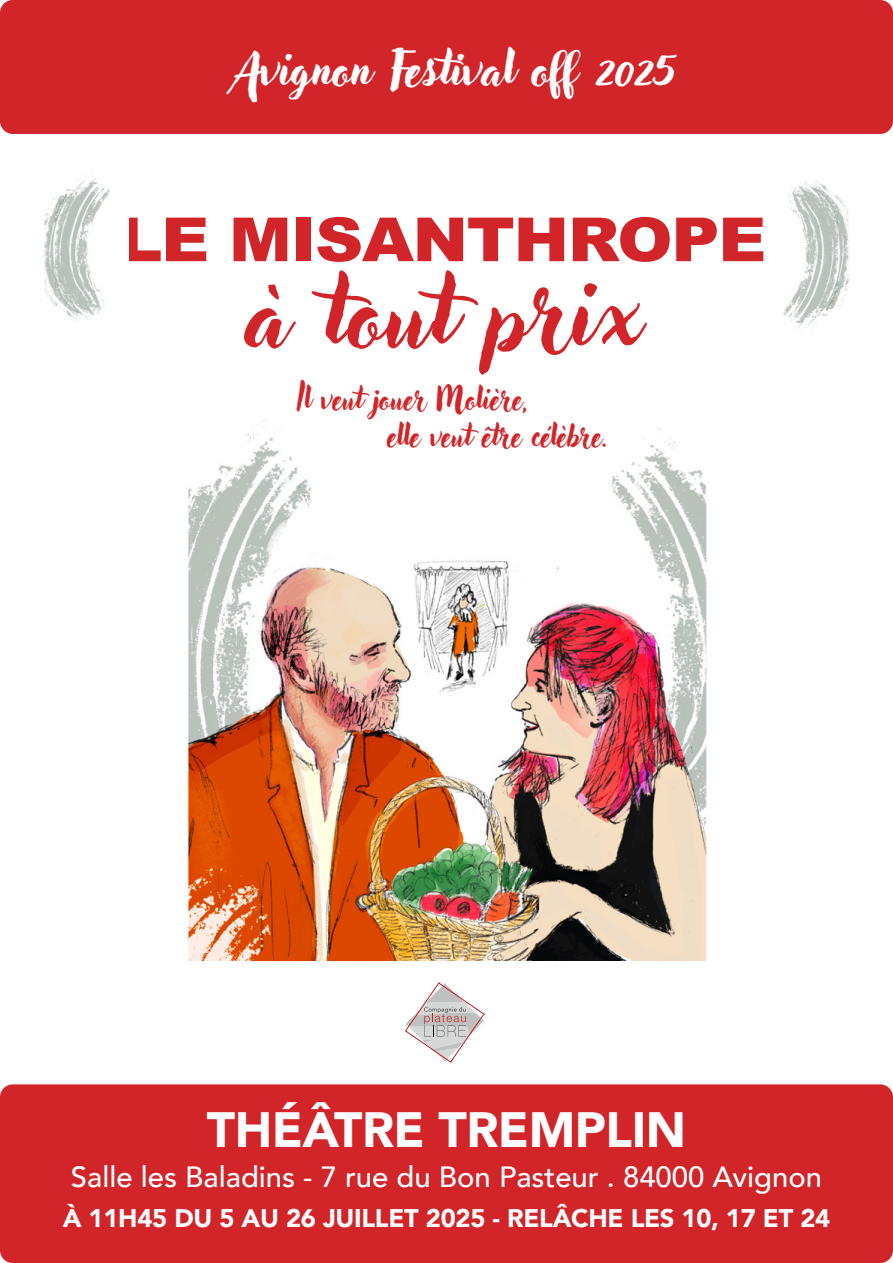
<style>
.page{position:relative;width:893px;height:1263px;background:#fff}
.page>*{position:absolute;margin:0;border:0;box-sizing:border-box;transform-origin:0 0}
.t1{font:96px "Adlery Pro";color:#d2252a}
.t2{font:900 60.9px "Arial";letter-spacing:-.02em;color:#d2252a;scale:1.1 1}
.t3{font:900 49.5px "Avenir";letter-spacing:-.01em;color:#fff}
.t4{font:48px "Adlery Pro";color:#fff}
.t5{font:30.9px/36.3px "Adlery Pro";color:#d2252a;scale:.92 1}
.t6{font:500 29.25px "Avenir";color:#fff}
.t7{font:900 25.5px "Avenir";letter-spacing:-.01em;color:#fff}
.s1{font-size:49.5px}
</style>
<div class="page">
<div style="left:0;top:0;width:893px;height:134px;background:#d2252a;border-radius:13px"></div>
<div style="left:0;top:1084px;width:893px;height:179px;background:#d2252a;border-radius:13px"></div>
<img style="left:187px;top:420px;width:520px;height:540px">
<svg style="left:405px;top:982px;width:81px;height:81px"></svg>
<img style="left:783px;top:180px;width:66px;height:148px">
<img style="left:44px;top:177px;width:66px;height:144px">
<h3 class="t4" style="left:234px;top:41px;width:443px">Avignon Festival off <span class="s1">202</span>5</h3>
<h2 class="t2" style="left:118px;top:195px;width:591px">LE MISANTHROPE</h2>
<h1 class="t1" style="left:246px;top:256px;width:397px">à tout prix</h1>
<p class="t5" style="left:387px;top:381px;width:242px;text-indent:-90px">Il veut jouer Molière,<br>elle veut être célèbre.</p>
<h3 class="t3" style="left:207px;top:1087px;width:481px">THÉÂTRE TREMPLIN</h3>
<p class="t6" style="left:71px;top:1151px;width:753px">Salle les Baladins - 7 rue du Bon Pasteur . 84000 Avignon</p>
<p class="t7" style="left:63px;top:1196px;width:769px">À 11H45 DU 5 AU 26 JUILLET 2025 - RELÂCHE LES 10, 17 ET 24</p>
</div>
